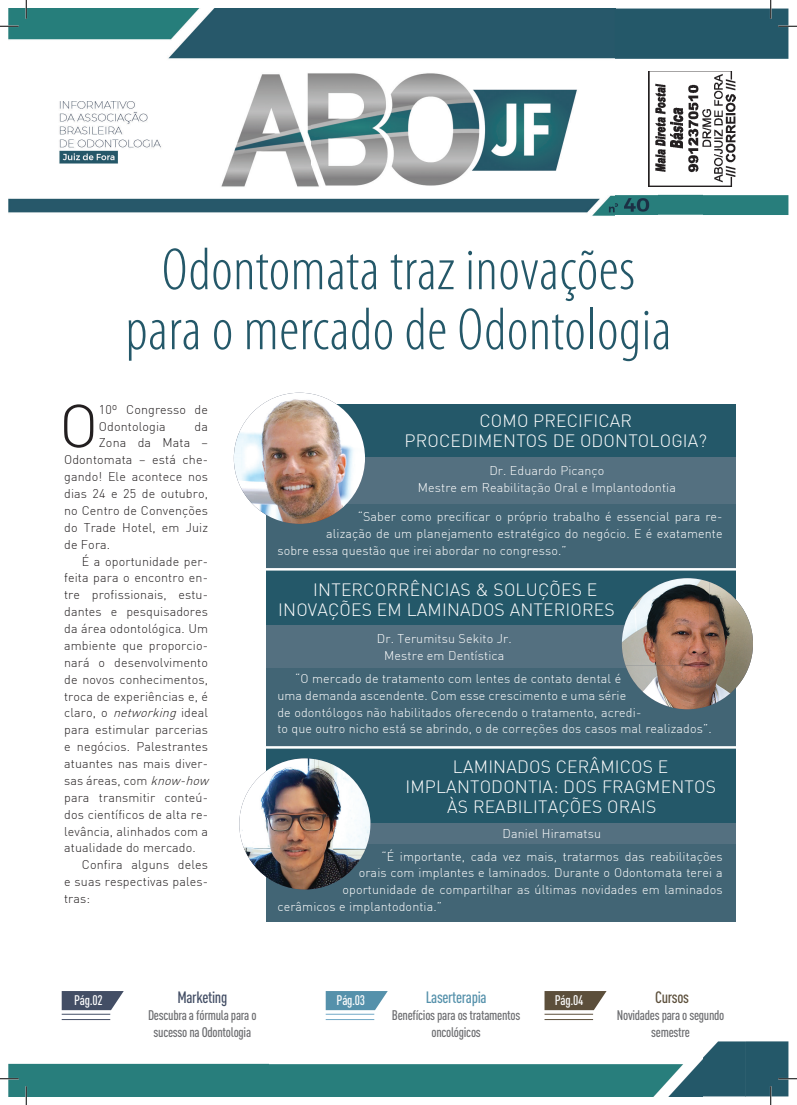
<style>
.page{position:relative;width:797px;height:1105px;background:#fff}
.page>*{position:absolute;margin:0;border:0;box-sizing:border-box;transform-origin:0 0}
.t1{font:300 condensed 60px/60px "Myriad Pro";letter-spacing:.01em;color:#245869;text-align:center}
.t2{font:300 59.88px "DIN";color:#231f20}
.t3{font:300 17.5px/20px "DIN";letter-spacing:.01em;color:#fff;text-align:center}
.t4{font:500 16.25px "DIN Cond";letter-spacing:-.02em;color:#5591ab}
.t5{font:500 16.25px "DIN Cond";letter-spacing:-.02em;color:#434e65}
.t6{font:500 16.25px "DIN Cond";letter-spacing:-.02em;color:#5c4f3b}
.t7{font:500 13.75px/16.5px "DIN Cond";letter-spacing:-.02em;color:#6c6d70;text-align:center}
.t8{font:500 13.75px "DIN Cond";letter-spacing:-.02em;color:#fff}
.t9{font:300 12.5px/16.9px "DIN";letter-spacing:.01em;color:#fff;text-align:center}
.t10{font:300 12.5px/16.9px "DIN";letter-spacing:.01em;color:#231f20}
.s1{font-style:italic}
</style>
<div class="page">
<img style="left:9px;top:9px;width:606px;height:207px">
<img style="left:615px;top:9px;width:173px;height:86px">
<img style="left:615px;top:95px;width:43px;height:120px">
<img style="left:702px;top:95px;width:86px;height:487px">
<img style="left:658px;top:194px;width:44px;height:21px">
<img style="left:9px;top:401px;width:259px;height:695px">
<div style="left:745px;top:1041px;width:43px;height:55px;background:#245869"></div>
<img style="left:702px;top:706px;width:43px;height:390px">
<img style="left:268px;top:991px;width:434px;height:105px">
<div style="left:266px;top:404px;width:469px;height:518px;background:#245869"></div>
<div style="left:341px;top:458px;width:394px;height:46px;background:#547080"></div>
<div style="left:266px;top:625px;width:469px;height:46px;background:#547080"></div>
<div style="left:341px;top:823px;width:394px;height:21px;background:#547080"></div>
<div style="left:266px;top:504px;width:469px;height:65px;background:#426575"></div>
<div style="left:266px;top:668px;width:469px;height:79px;background:#426575"></div>
<div style="left:266px;top:844px;width:469px;height:78px;background:#426575"></div>
<img style="left:649px;top:71px;width:86px;height:116px">
<svg style="left:62px;top:991px;width:62px;height:19px"></svg>
<svg style="left:326px;top:991px;width:62px;height:19px"></svg>
<svg style="left:544px;top:991px;width:62px;height:19px"></svg>
<hr style="left:62px;top:1014px;width:48px;height:1px;background:#434e65">
<hr style="left:326px;top:1014px;width:48px;height:1px;background:#71a8c6">
<hr style="left:544px;top:1014px;width:49px;height:1px;background:#5c4f3b">
<hr style="left:62px;top:1019px;width:48px;height:1px;background:#434e65">
<hr style="left:326px;top:1019px;width:48px;height:1px;background:#71a8c6">
<hr style="left:544px;top:1019px;width:49px;height:1px;background:#5c4f3b">
<img style="left:234px;top:393px;width:131px;height:131px;border-radius:66px">
<img style="left:622px;top:578px;width:87px;height:87px">
<img style="left:709px;top:582px;width:44px;height:124px">
<img style="left:625px;top:665px;width:84px;height:44px">
<img style="left:239px;top:758px;width:131px;height:131px;border-radius:66px">
<hr style="left:262px;top:746px;width:480px;height:3px;background:#fff">
<hr style="left:262px;top:568px;width:480px;height:3px;background:#fff">
<svg style="left:0;top:25px;width:19px;height:2px"></svg>
<svg style="left:778px;top:25px;width:19px;height:2px"></svg>
<svg style="left:0;top:1078px;width:19px;height:1px"></svg>
<svg style="left:778px;top:1078px;width:19px;height:1px"></svg>
<svg style="left:25px;top:0;width:2px;height:19px"></svg>
<svg style="left:25px;top:1086px;width:2px;height:19px"></svg>
<svg style="left:770px;top:0;width:1px;height:19px"></svg>
<svg style="left:770px;top:1086px;width:1px;height:19px"></svg>
<h1 class="t1" style="left:125px;top:239px;width:547px">Odontomata traz inovações para o mercado de Odontologia</h1>
<h2 class="t2" style="left:59px;top:389px;width:41px">O</h2>
<p class="t10" style="left:99px;top:401px;width:111px">10º Congresso de<br>Odontologia</p>
<p class="t10" style="left:195px;top:417px;width:15px">da</p>
<p class="t10" style="left:99px;top:434px;width:111px">Zona da Mata –</p>
<p class="t10" style="left:64px;top:451px;width:145px">Odontomata – está che-</p>
<p class="t10" style="left:64px;top:468px;width:145px">gando! Ele acontece nos</p>
<p class="t10" style="left:64px;top:485px;width:145px">dias 24 e 25 de outubro,</p>
<p class="t10" style="left:64px;top:502px;width:145px">no Centro de Convenções</p>
<p class="t10" style="left:64px;top:519px;width:145px">do Trade Hotel, em Juiz</p>
<p class="t10" style="left:64px;top:536px;width:48px">de Fora.</p>
<p class="t10" style="left:82px;top:552px;width:128px">É a oportunidade per-</p>
<p class="t10" style="left:64px;top:569px;width:145px">feita para o encontro en-</p>
<p class="t10" style="left:64px;top:586px;width:145px">tre profissionais, estu-</p>
<p class="t10" style="left:64px;top:603px;width:145px">dantes e pesquisadores</p>
<p class="t10" style="left:64px;top:620px;width:145px">da área odontológica. Um</p>
<p class="t10" style="left:64px;top:637px;width:145px">ambiente que proporcio-</p>
<p class="t10" style="left:64px;top:654px;width:145px">nará o desenvolvimento</p>
<p class="t10" style="left:64px;top:671px;width:145px">de novos conhecimentos,</p>
<p class="t10" style="left:64px;top:687px;width:145px">troca de experiências e, é</p>
<p class="t10" style="left:64px;top:704px;width:145px">c l a ro , o <span class="s1">networking</span> i d e a l</p>
<p class="t10" style="left:64px;top:721px;width:145px">para estimular parcerias</p>
<p class="t10" style="left:64px;top:738px;width:145px">e negócios. Palestrantes</p>
<p class="t10" style="left:64px;top:755px;width:145px">atuantes nas mais diver-</p>
<p class="t10" style="left:64px;top:772px;width:149px">sas áreas, com <span class="s1">know-how</span></p>
<p class="t10" style="left:64px;top:789px;width:145px">para transmitir conteú-</p>
<p class="t10" style="left:64px;top:806px;width:145px">dos científicos de alta re-</p>
<p class="t10" style="left:64px;top:822px;width:145px">levância, alinhados com a</p>
<p class="t10" style="left:64px;top:839px;width:133px">atualidade do mercado.</p>
<p class="t10" style="left:82px;top:856px;width:128px">Confira alguns deles</p>
<p class="t10" style="left:64px;top:873px;width:145px">e suas respectivas pales-</p>
<p class="t10" style="left:64px;top:890px;width:28px">tras:</p>
<h3 class="t3" style="left:404px;top:411px;width:304px">COMO PRECIFICAR<br>PROCEDIMENTOS DE ODONTOLOGIA?</h3>
<p class="t9" style="left:418px;top:462px;width:260px">Dr. Eduardo Picanço<br>Mestre em Reabilitação Oral e Implantodontia</p>
<p class="t9" style="left:358px;top:508px;width:366px">“Saber como precificar o próprio trabalho é essencial para re-</p>
<p class="t9" style="left:326px;top:525px;width:398px">alização de um planejamento estratégico do negócio. E é exatamente</p>
<p class="t9" style="left:277px;top:542px;width:291px">sobre essa questão que irei abordar no congresso.”</p>
<h3 class="t3" style="left:278px;top:580px;width:338px;text-align:left;text-indent:35px">INTERCORRÊNCIAS &amp; SOLUÇÕES E<br>INOVAÇÕES EM LAMINADOS ANTERIORES</h3>
<p class="t9" style="left:377px;top:630px;width:136px">Dr. Terumitsu Sekito Jr.<br>Mestre em Dentística</p>
<p class="t9" style="left:277px;top:670px;width:436px;text-align:left;text-indent:18px">“O mercado de tratamento com lentes de contato dental é<br>uma demanda ascendente. Com esse crescimento e uma série<br>de odontólogos não habilitados oferecendo o tratamento, acredi-<br>to que outro nicho está se abrindo, o de correções dos casos mal realizados”.</p>
<h3 class="t3" style="left:453px;top:756px;width:217px">LAMINADOS CERÂMICOS E</h3>
<h3 class="t3" style="left:405px;top:776px;width:312px">IMPLANTODONTIA: DOS FRAGMENTOS</h3>
<h3 class="t3" style="left:447px;top:796px;width:211px">ÀS REABILITAÇÕES ORAIS</h3>
<p class="t9" style="left:502px;top:824px;width:100px">Daniel Hiramatsu</p>
<p class="t9" style="left:381px;top:847px;width:342px">“É importante, cada vez mais, tratarmos das reabilitações</p>
<p class="t9" style="left:359px;top:864px;width:365px">orais com implantes e laminados. Durante o Odontomata terei a</p>
<p class="t9" style="left:342px;top:881px;width:381px">oportunidade de compartilhar as últimas novidades em laminados</p>
<p class="t9" style="left:277px;top:898px;width:166px">cerâmicos e implantodontia.”</p>
<h3 class="t5" style="left:177px;top:988px;width:51px">Marketing</h3>
<p class="t7" style="left:148px;top:1006px;width:110px">Descubra a fórmula para o sucesso na Odontologia</p>
<h3 class="t4" style="left:425px;top:988px;width:62px">Laserterapia</h3>
<p class="t7" style="left:392px;top:1006px;width:130px">Benefícios para os tratamentos oncológicos</p>
<p class="t8" style="left:74px;top:992px;width:30px">Pág.02</p>
<p class="t8" style="left:336px;top:992px;width:30px">Pág.03</p>
<p class="t8" style="left:554px;top:992px;width:30px">Pág.04</p>
<h3 class="t6" style="left:655px;top:988px;width:35px">Cursos</h3>
<p class="t7" style="left:617px;top:1006px;width:109px">Novidades para o segundo semestre</p>
</div>
